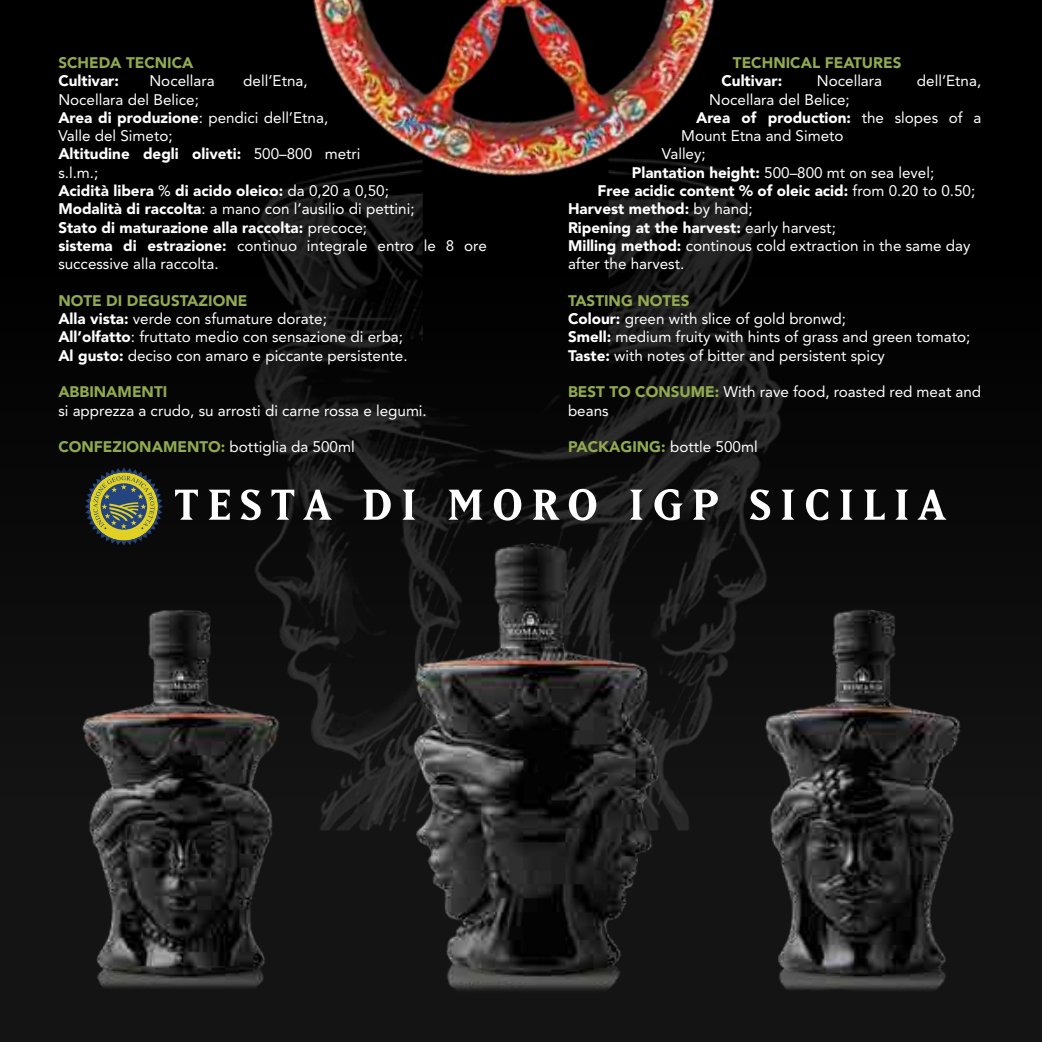
<style>
.page{position:relative;width:1042px;height:1042px;background:#fff}
.page>*{position:absolute;margin:0;border:0;box-sizing:border-box;transform-origin:0 0}
.t1{font:700 50.93px "Matrix";letter-spacing:.18em;color:#fff}
.t2{font:15.22px/18.2px "Avenir LT Pro";color:#fff}
.t3{font:900 15.22px "Avenir LT Pro";color:#fff}
.t4{font:900 15.22px "Avenir LT Pro";color:#92aa4e}
.s1{font-weight:900}
.s2{font-weight:900;color:#92aa4e}
.s3{font-weight:400;color:#fff}
.s4{font-weight:400}
</style>
<div class="page">
<div style="left:0;top:0;width:1042px;height:1042px;background:linear-gradient(to bottom,#000,#171717)"></div>
<img style="left:245px;top:123px;width:545px;height:717px">
<img style="left:267px;top:0;width:481px;height:200px">
<img style="left:356px;top:437px;width:355px;height:605px">
<img style="left:29px;top:518px;width:304px;height:524px">
<img style="left:714px;top:567px;width:300px;height:452px">
<svg style="left:85px;top:467px;width:78px;height:78px;background:#5d623c"></svg>
<p class="t4" style="left:58px;top:53px;width:137px">SCHEDA TECNICA</p>
<p class="t3" style="left:58px;top:72px;width:62px">Cultivar:</p>
<p class="t2" style="left:149px;top:72px;width:67px">Nocellara</p>
<p class="t2" style="left:243px;top:72px;width:66px">dell’Etna,</p>
<p class="t2" style="left:58px;top:90px;width:430px">Nocellara del Belice;<br><span class="s1">Area di produzione</span>: pendici dell’Etna,<br>Valle del Simeto;<br><span class="s1">Altitudine degli oliveti:</span> 500–800 metri<br>s.l.m.;<br><span class="s1">Acidità libera</span> % <span class="s1">di acido oleico:</span> da 0,20 a 0,50;<br><span class="s1">Modalità di raccolta</span>: a mano con l’ausilio di pettini;<br><span class="s1">Stato di maturazione alla raccolta:</span> precoce;<br><span class="s1">sistema di estrazione:</span> continuo integrale entro le 8 ore successive alla raccolta.</p>
<p class="t2" style="left:58px;top:291px;width:351px"><span class="s2">NOTE DI DEGUSTAZIONE<br></span><span class="s1">Alla vista:</span> verde con sfumature dorate;<br><span class="s1">All’olfatto</span>: fruttato medio con sensazione di erba; <span class="s1">Al gusto:</span> deciso con amaro e piccante persistente.</p>
<p class="t4" style="left:58px;top:383px;width:110px">ABBINAMENTI</p>
<p class="t2" style="left:58px;top:401px;width:370px">si apprezza a crudo, su arrosti di carne rossa e legumi.</p>
<p class="t4" style="left:58px;top:437px;width:298px">CONFEZIONAMENTO: <span class="s3">bottiglia da 500ml</span></p>
<h1 class="t1" style="left:174px;top:479px;width:773px">TESTA DI MORO IGP SICILIA</h1>
<p class="t4" style="left:733px;top:53px;width:170px">TECHNICAL FEATURES</p>
<p class="t3" style="left:721px;top:72px;width:62px">Cultivar:</p>
<p class="t2" style="left:817px;top:72px;width:67px">Nocellara</p>
<p class="t2" style="left:917px;top:72px;width:66px">dell’Etna,</p>
<p class="t2" style="left:709px;top:90px;width:142px">Nocellara del Belice;</p>
<p class="t3" style="left:696px;top:108px;width:287px">Area of production: <span class="s4">the slopes of a</span></p>
<p class="t2" style="left:681px;top:127px;width:164px">Mount Etna and Simeto</p>
<p class="t2" style="left:662px;top:145px;width:45px">Valley;</p>
<p class="t2" style="left:632px;top:163px;width:304px"><span class="s1">Plantation height:</span> 500–800 mt on sea level;</p>
<p class="t3" style="left:597px;top:181px;width:379px">Free acidic content % of oleic acid: <span class="s4">from 0.20 to 0.50;</span></p>
<p class="t3" style="left:568px;top:200px;width:186px">Harvest method: <span class="s4">by hand;</span></p>
<p class="t3" style="left:568px;top:218px;width:269px">Ripening at the harvest: <span class="s4">early harvest;</span></p>
<p class="t2" style="left:568px;top:236px;width:404px"><span class="s1">Milling method:</span> continous cold extraction in the same day</p>
<p class="t2" style="left:568px;top:255px;width:118px">after the harvest.</p>
<p class="t2" style="left:568px;top:291px;width:404px"><span class="s2">TASTING NOTES<br></span><span class="s1">Colour:</span> green with slice of gold bronwd;<br><span class="s1">Smell:</span> medium fruity with hints of grass and green tomato; <span class="s1">Taste:</span> with notes of bitter and persistent spicy</p>
<p class="t2" style="left:568px;top:383px;width:415px"><span class="s2">BEST TO CONSUME:</span> With rave food, roasted red meat and beans</p>
<p class="t2" style="left:568px;top:437px;width:191px"><span class="s2">PACKAGING:</span> bottle 500ml</p>
</div>
